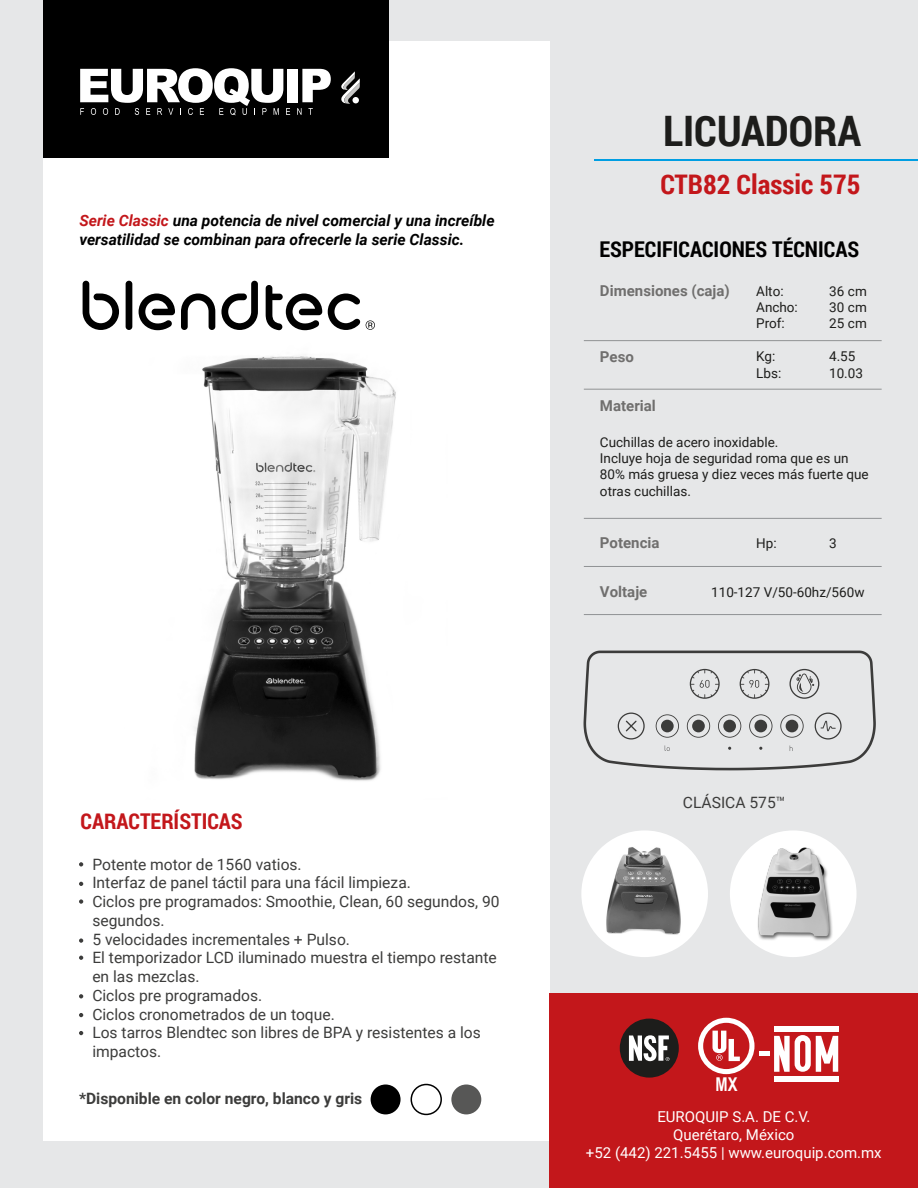
<style>
.page{position:relative;width:918px;height:1188px;background:#e6e7e8}
.page>*{position:absolute;margin:0;border:0;box-sizing:border-box;transform-origin:0 0}
.t1{font:700 42px "Roboto Condensed";color:#1d1d1b}
.t2{font:700 27px "Roboto Condensed";color:#c3171b}
.t3{font:700 21.75px "Roboto Condensed";color:#000}
.t4{font:700 21.75px "Roboto Condensed";color:#c3171b}
.t5{font:700 19.05px "Arial Narrow";color:#fff;scale:.94 1}
.t6{font:15.6px/18.8px "Roboto";color:#3c3c3b}
.t7{font:italic 700 15.6px/18.8px "Roboto";color:#000}
.t8{font:700 15.6px "Roboto";color:#3c3c3b}
.t9{font:15px/18px "Roboto";color:#fff;text-align:center}
.t10{font:700 15px "Roboto";color:#706f6e}
.t11{font:13.5px/16.2px "Roboto";color:#1d1d1b}
.s1{color:#c3171b}
</style>
<div class="page">
<div style="left:43px;top:41px;width:507px;height:1100px;background:#fff"></div>
<div style="left:43px;top:0;width:345px;height:157px;background:#000"></div>
<hr style="left:594px;top:159px;width:324px;height:2px;background:#009ee2">
<svg style="left:79px;top:862px;width:4px;height:4px"></svg>
<svg style="left:79px;top:882px;width:4px;height:4px"></svg>
<svg style="left:79px;top:899px;width:4px;height:5px"></svg>
<svg style="left:79px;top:938px;width:4px;height:5px"></svg>
<svg style="left:79px;top:956px;width:4px;height:4px"></svg>
<svg style="left:79px;top:994px;width:4px;height:4px"></svg>
<svg style="left:79px;top:1013px;width:4px;height:4px"></svg>
<svg style="left:79px;top:1031px;width:4px;height:4px"></svg>
<div style="left:550px;top:993px;width:368px;height:195px;background:#c3171b"></div>
<hr style="left:584px;top:340px;width:298px;height:1px;background:#909294">
<hr style="left:584px;top:389px;width:298px;height:1px;background:#909294">
<hr style="left:584px;top:518px;width:298px;height:1px;background:#909294">
<hr style="left:584px;top:566px;width:298px;height:1px;background:#909294">
<hr style="left:584px;top:614px;width:298px;height:1px;background:#909294">
<svg style="left:698px;top:1018px;width:57px;height:56px"></svg>
<div style="left:760px;top:1051px;width:10px;height:5px;background:#fff"></div>
<div style="left:774px;top:1026px;width:65px;height:5px;background:#fff"></div>
<div style="left:774px;top:1076px;width:65px;height:6px;background:#fff"></div>
<svg style="left:774px;top:1035px;width:64px;height:37px"></svg>
<svg style="left:584px;top:651px;width:292px;height:119px"></svg>
<img style="left:125px;top:315px;width:271px;height:466px">
<div style="left:371px;top:1085px;width:30px;height:29px;background:#000;border-radius:50%"></div>
<div style="left:411px;top:1084px;width:31px;height:31px;border:2px solid #000;border-radius:50%"></div>
<div style="left:451px;top:1085px;width:30px;height:29px;background:#575756;border-radius:50%"></div>
<div style="left:581px;top:830px;width:127px;height:127px;background:#fff;border-radius:50%"></div>
<img style="left:593px;top:842px;width:101px;height:99px">
<div style="left:730px;top:830px;width:127px;height:127px;background:#fff;border-radius:50%"></div>
<img style="left:730px;top:838px;width:127px;height:105px">
<svg style="left:297px;top:108px;width:5px;height:7px"></svg>
<svg style="left:80px;top:68px;width:210px;height:47px"></svg>
<div style="left:288px;top:69px;width:10px;height:33px;background:#fff"></div>
<svg style="left:302px;top:69px;width:29px;height:33px"></svg>
<svg style="left:341px;top:71px;width:19px;height:33px"></svg>
<svg style="left:181px;top:294px;width:34px;height:36px"></svg>
<svg style="left:328px;top:294px;width:47px;height:36px"></svg>
<svg style="left:83px;top:281px;width:36px;height:49px"></svg>
<svg style="left:221px;top:281px;width:37px;height:49px"></svg>
<svg style="left:139px;top:294px;width:36px;height:36px"></svg>
<svg style="left:266px;top:285px;width:56px;height:45px"></svg>
<div style="left:126px;top:281px;width:6px;height:49px;background:#000;border-radius:3px"></div>
<div style="left:620px;top:1019px;width:59px;height:59px;background:#1d1d1b;border-radius:50%"></div>
<svg style="left:629px;top:1035px;width:41px;height:26px"></svg>
<p class="t7" style="left:79px;top:211px;width:417px"><span class="s1">Serie Classic</span> una potencia de nivel comercial y una increíble versatilidad se combinan para ofrecerle la serie Classic.</p>
<h3 class="t4" style="left:81px;top:806px;width:164px">CARACTERÍSTICAS</h3>
<p class="t6" style="left:92px;top:854px;width:409px">Potente motor de 1560 vatios.<br>Interfaz de panel táctil para una fácil limpieza.<br>Ciclos pre programados: Smoothie, Clean, 60 segundos, 90 segundos.<br>5 velocidades incrementales + Pulso.<br>El temporizador LCD iluminado muestra el tiempo restante en las mezclas.<br>Ciclos pre programados.<br>Ciclos cronometrados de un toque.<br>Los tarros Blendtec son libres de BPA y resistentes a los impactos.</p>
<p class="t8" style="left:79px;top:1087px;width:285px">*Disponible en color negro, blanco y gris</p>
<h1 class="t1" style="left:663px;top:101px;width:200px">LICUADORA</h1>
<h2 class="t2" style="left:660px;top:165px;width:202px">CTB82 Classic 575</h2>
<h3 class="t3" style="left:599px;top:234px;width:261px">ESPECIFICACIONES TÉCNICAS</h3>
<p class="t10" style="left:600px;top:280px;width:131px">Dimensiones (caja)</p>
<p class="t11" style="left:756px;top:283px;width:43px">Alto:<br>Ancho:<br>Prof:</p>
<p class="t11" style="left:829px;top:283px;width:39px;text-align:justify">36 cm 30 cm 25 cm</p>
<p class="t11" style="left:756px;top:348px;width:27px">Kg:<br>Lbs:</p>
<p class="t11" style="left:829px;top:348px;width:35px">4.55<br>10.03</p>
<p class="t10" style="left:600px;top:346px;width:35px">Peso</p>
<p class="t10" style="left:600px;top:396px;width:57px">Material</p>
<p class="t11" style="left:600px;top:434px;width:270px">Cuchillas de acero inoxidable.<br>Incluye hoja de seguridad roma que es un<br>80% más gruesa y diez veces más fuerte que otras cuchillas.</p>
<p class="t10" style="left:600px;top:533px;width:61px">Potencia</p>
<p class="t11" style="left:756px;top:535px;width:22px">Hp:</p>
<p class="t11" style="left:829px;top:535px;width:9px">3</p>
<p class="t10" style="left:600px;top:581px;width:49px">Voltaje</p>
<p class="t11" style="left:711px;top:584px;width:155px">110-127 V/50-60hz/560w</p>
<p class="t6" style="left:683px;top:792px;width:104px">CLÁSICA 575™</p>
<p class="t5" style="left:715px;top:1069px;width:25px">MX</p>
<p class="t9" style="left:586px;top:1107px;width:297px">EUROQUIP S.A. DE C.V.<br>Querétaro, México<br>+52 (442) 221.5455 | www.euroquip.com.mx</p>
</div>
